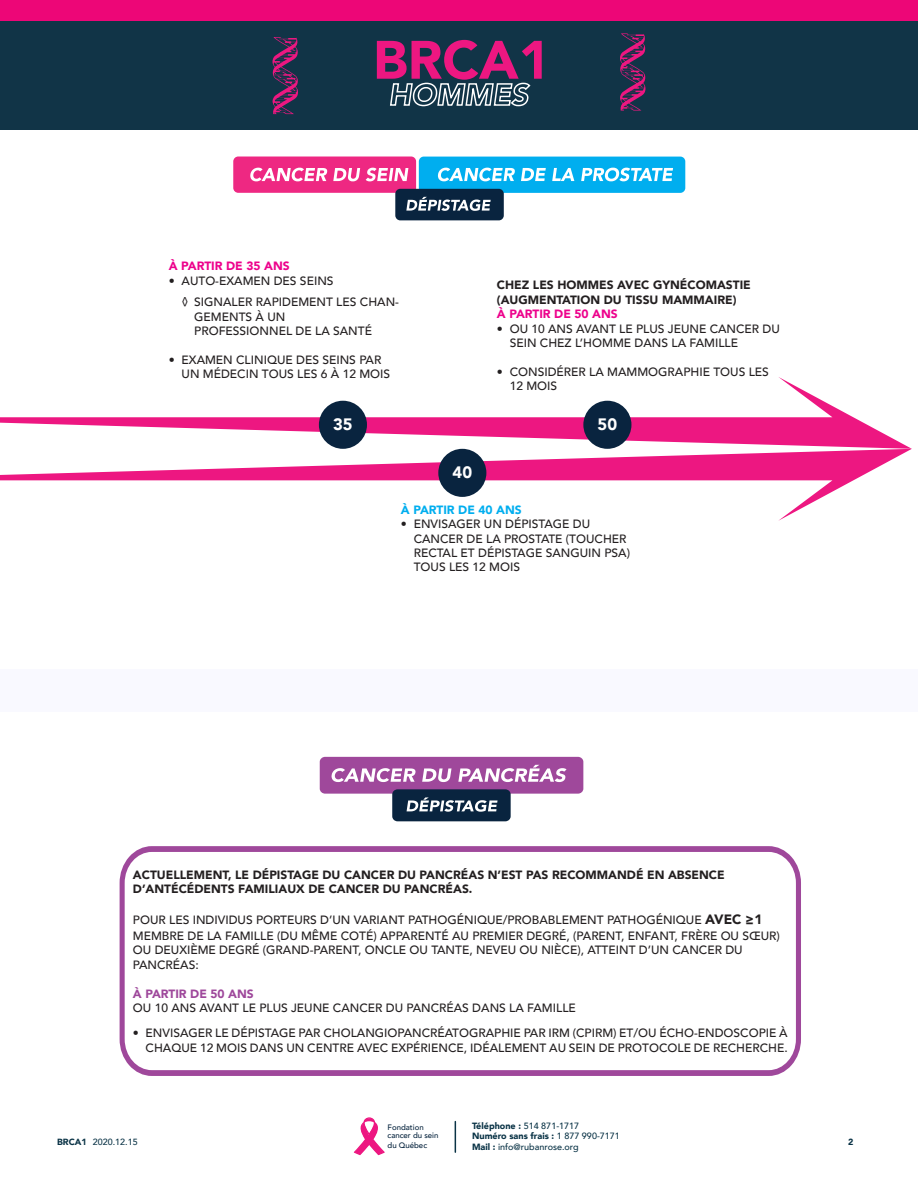
<style>
.page{position:relative;width:918px;height:1188px;background:#fff}
.page>*{position:absolute;margin:0;border:0;box-sizing:border-box;transform-origin:0 0}
.t1{font:900 16.5px "Avenir";color:#fff}
.t2{font:500 12px/14.4px "Avenir";color:#231f20}
.t3{font:900 12px/14.4px "Avenir";color:#231f20}
.t4{font:900 12px "Avenir";color:#ed028c}
.t5{font:900 12px "Avenir";color:#00aeef}
.t6{font:900 12px "Avenir";color:#9e489b}
.t7{font:500 9px "Avenir";color:#0a3346}
.t8{font:900 9px "Avenir";color:#0a3346}
.t9{font:500 7.8px/9px "Avenir";color:#07243e}
.s1{font-weight:900;font-size:13.5px}
.s2{font-weight:900}
.s3{font-weight:500}
</style>
<div class="page">
<hr style="left:455px;top:1122px;width:1px;height:30px;background:#0a3346">
<svg style="left:354px;top:1117px;width:31px;height:38px"></svg>
<svg style="left:0;top:377px;width:912px;height:72px"></svg>
<svg style="left:0;top:449px;width:912px;height:72px"></svg>
<div style="left:319px;top:401px;width:48px;height:48px;background:#09243f;border-radius:50%"></div>
<div style="left:438px;top:449px;width:48px;height:48px;background:#09243f;border-radius:50%"></div>
<div style="left:0;top:20px;width:918px;height:110px;background:#113447"></div>
<div style="left:0;top:0;width:918px;height:20px;background:#ed0677"></div>
<svg style="left:272px;top:37px;width:26px;height:77px"></svg>
<svg style="left:620px;top:33px;width:26px;height:78px"></svg>
<svg style="left:377px;top:40px;width:165px;height:67px"></svg>
<div style="left:320px;top:757px;width:263px;height:37px;background:#9f489b;border-radius:5px"></div>
<div style="left:392px;top:789px;width:119px;height:32px;background:#09243f;border-radius:5px"></div>
<svg style="left:332px;top:768px;width:84px;height:14px"></svg>
<svg style="left:422px;top:768px;width:30px;height:14px"></svg>
<svg style="left:458px;top:765px;width:109px;height:17px"></svg>
<svg style="left:407px;top:797px;width:91px;height:15px"></svg>
<div style="left:0;top:669px;width:918px;height:42px;background:#f9f9ff"></div>
<div style="left:233px;top:157px;width:183px;height:36px;background:#ee2882;border-radius:5px"></div>
<svg style="left:250px;top:168px;width:77px;height:13px"></svg>
<svg style="left:333px;top:168px;width:27px;height:13px"></svg>
<svg style="left:366px;top:168px;width:42px;height:13px"></svg>
<div style="left:419px;top:157px;width:266px;height:36px;background:#00aeef;border-radius:5px"></div>
<svg style="left:438px;top:168px;width:77px;height:13px"></svg>
<svg style="left:521px;top:168px;width:25px;height:13px"></svg>
<svg style="left:552px;top:168px;width:22px;height:13px"></svg>
<svg style="left:581px;top:168px;width:92px;height:13px"></svg>
<div style="left:395px;top:189px;width:109px;height:31px;background:#09243f;border-radius:5px"></div>
<svg style="left:406px;top:197px;width:85px;height:14px"></svg>
<svg style="left:120px;top:846px;width:681px;height:230px"></svg>
<div style="left:583px;top:401px;width:48px;height:48px;background:#09243f;border-radius:50%"></div>
<p class="t4" style="left:169px;top:256px;width:122px">À PARTIR DE 35 ANS</p>
<p class="t2" style="left:169px;top:273px;width:166px">• AUTO-EXAMEN DES SEINS</p>
<p class="t2" style="left:194px;top:294px;width:206px;text-indent:-13px">◊ SIGNALER RAPIDEMENT LES CHAN-<br>GEMENTS À UN<br>PROFESSIONNEL DE LA SANTÉ</p>
<p class="t2" style="left:182px;top:352px;width:210px;text-indent:-13px">• EXAMEN CLINIQUE DES SEINS PAR<br>UN MÉDECIN TOUS LES 6 À 12 MOIS</p>
<p class="t1" style="left:333px;top:410px;width:21px">35</p>
<p class="t1" style="left:453px;top:458px;width:21px">40</p>
<p class="t3" style="left:497px;top:278px;width:255px">CHEZ LES HOMMES AVEC GYNÉCOMASTIE</p>
<p class="t3" style="left:497px;top:292px;width:241px">(AUGMENTATION DU TISSU MAMMAIRE)</p>
<p class="t4" style="left:497px;top:304px;width:122px">À PARTIR DE 50 ANS</p>
<p class="t2" style="left:510px;top:321px;width:272px;text-indent:-13px">• OU 10 ANS AVANT LE PLUS JEUNE CANCER DU<br>SEIN CHEZ L’HOMME DANS LA FAMILLE</p>
<p class="t2" style="left:510px;top:364px;width:261px;text-indent:-13px">• CONSIDÉRER LA MAMMOGRAPHIE TOUS LES<br>12 MOIS</p>
<p class="t1" style="left:598px;top:410px;width:21px">50</p>
<p class="t5" style="left:401px;top:499px;width:122px">À PARTIR DE 40 ANS</p>
<p class="t2" style="left:414px;top:516px;width:218px;text-indent:-13px">• ENVISAGER UN DÉPISTAGE DU<br>CANCER DE LA PROSTATE (TOUCHER<br>RECTAL ET DÉPISTAGE SANGUIN PSA)<br>TOUS LES 12 MOIS</p>
<p class="t3" style="left:133px;top:867px;width:593px">ACTUELLEMENT, LE DÉPISTAGE DU CANCER DU PANCRÉAS N’EST PAS RECOMMANDÉ EN ABSENCE<br>D’ANTÉCÉDENTS FAMILIAUX DE CANCER DU PANCRÉAS.</p>
<p class="t2" style="left:133px;top:911px;width:649px;line-height:16.2px">POUR LES INDIVIDUS PORTEURS D’UN VARIANT PATHOGÉNIQUE/PROBABLEMENT PATHOGÉNIQUE <span class="s1">AVEC ≥1<br></span>MEMBRE DE LA FAMILLE (DU MÊME COTÉ) APPARENTÉ AU PREMIER DEGRÉ, (PARENT, ENFANT, FRÈRE OU SŒUR)</p>
<p class="t2" style="left:133px;top:942px;width:611px">OU DEUXIÈME DEGRÉ (GRAND-PARENT, ONCLE OU TANTE, NEVEU OU NIÈCE), ATTEINT D’UN CANCER DU<br>PANCRÉAS:</p>
<p class="t6" style="left:133px;top:983px;width:122px">À PARTIR DE 50 ANS</p>
<p class="t2" style="left:133px;top:1000px;width:445px">OU 10 ANS AVANT LE PLUS JEUNE CANCER DU PANCRÉAS DANS LA FAMILLE</p>
<p class="t2" style="left:133px;top:1025px;width:656px;text-align:right">• ENVISAGER LE DÉPISTAGE PAR CHOLANGIOPANCRÉATOGRAPHIE PAR IRM (CPIRM) ET/OU ÉCHO-ENDOSCOPIE À<br>CHAQUE 12 MOIS DANS UN CENTRE AVEC EXPÉRIENCE, IDÉALEMENT AU SEIN DE PROTOCOLE DE RECHERCHE.</p>
<p class="t7" style="left:472px;top:1118px;width:109px"><span class="s2">Téléphone :</span> 514 871-1717</p>
<p class="t8" style="left:472px;top:1129px;width:149px">Numéro sans frais : <span class="s3">1 877 990-7171</span></p>
<p class="t7" style="left:472px;top:1139px;width:108px"><span class="s2">Mail :</span> info@rubanrose.org</p>
<p class="t9" style="left:388px;top:1122px;width:52px">Fondation cancer du sein du Québec</p>
<p class="t8" style="left:57px;top:1134px;width:31px">BRCA1</p>
<p class="t8" style="left:848px;top:1134px;width:7px">2</p>
<p class="t7" style="left:93px;top:1134px;width:46px">2020.12.15</p>
</div>
